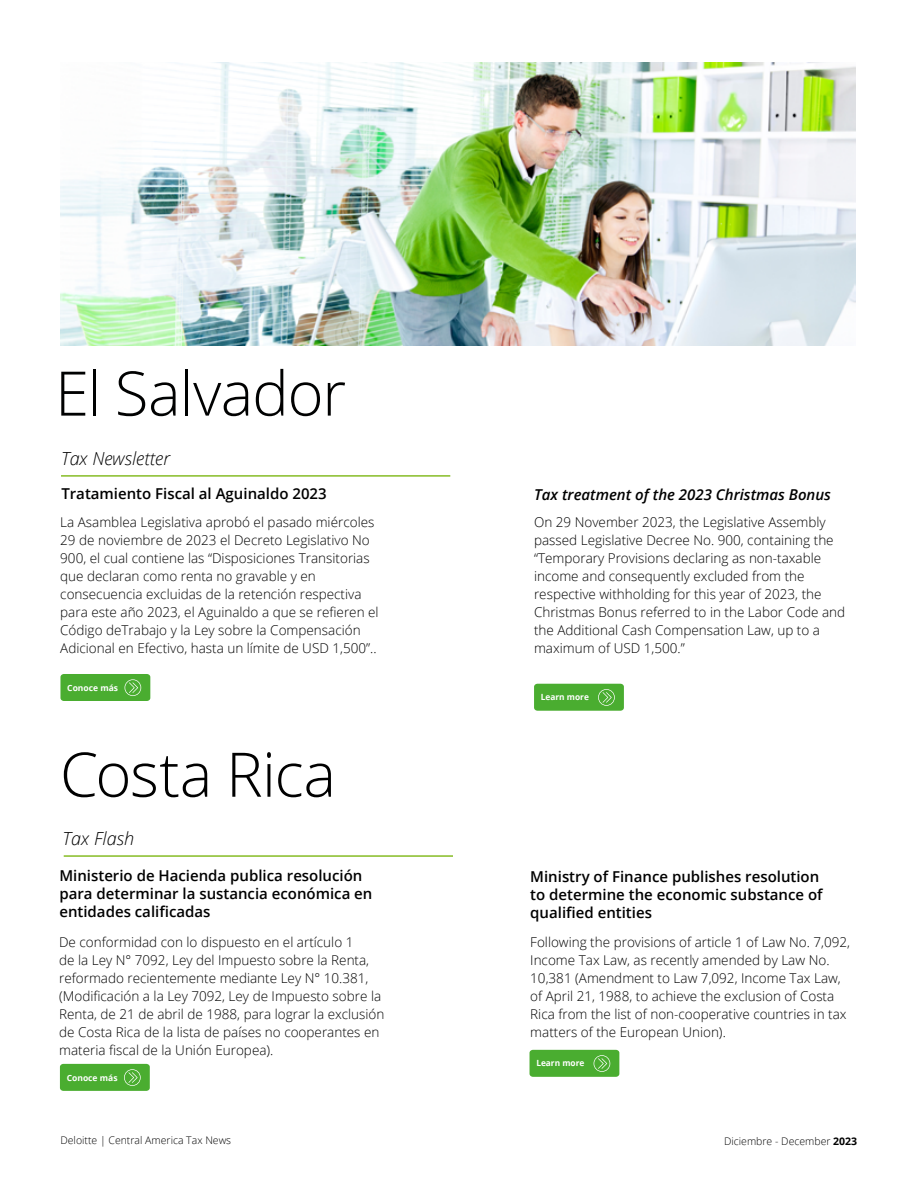
<style>
.page{position:relative;width:918px;height:1188px;background:#fff}
.page>*{position:absolute;margin:0;border:0;box-sizing:border-box;transform-origin:0 0}
.t1{font:300 61.5px "Open Sans";letter-spacing:-.02em;color:#000101}
.t2{font:300 61.5px "Open Sans";letter-spacing:-.01em;color:#000}
.t3{font:italic 300 18px "Open Sans";color:#000101}
.t4{font:italic 300 18px "Open Sans";color:#000}
.t5{font:600 15px/18px "Open Sans";color:#000}
.t6{font:italic 600 15px "Open Sans";color:#000101}
.t7{font:600 15px "Open Sans";color:#000101}
.t8{font:300 13.5px/18px "Open Sans";color:#000101}
.t9{font:300 13.5px/18px "Open Sans";color:#000}
.t10{font:300 10.5px "Open Sans";color:#000101}
.t11{font:700 8.55px "Open Sans";color:#fff}
.s1{font-weight:700}
</style>
<div class="page">
<img style="left:60px;top:63px;width:795px;height:283px">
<div style="left:60px;top:674px;width:90px;height:27px;background:#4aad30;border-radius:3px"></div>
<svg style="left:125px;top:679px;width:16px;height:17px"></svg>
<hr style="left:61px;top:475px;width:389px;height:2px;background:#86bc25">
<div style="left:534px;top:684px;width:90px;height:27px;background:#4aad30;border-radius:3px"></div>
<svg style="left:598px;top:689px;width:17px;height:17px"></svg>
<hr style="left:64px;top:855px;width:389px;height:2px;background:#86bc25">
<div style="left:530px;top:1050px;width:89px;height:27px;background:#4aad30;border-radius:3px"></div>
<svg style="left:594px;top:1055px;width:16px;height:17px"></svg>
<div style="left:60px;top:1064px;width:90px;height:27px;background:#4aad30;border-radius:3px"></div>
<svg style="left:124px;top:1069px;width:17px;height:17px"></svg>
<h1 class="t1" style="left:55px;top:351px;width:293px">El Salvador</h1>
<h2 class="t3" style="left:61px;top:446px;width:111px">Tax Newsletter</h2>
<p class="t7" style="left:61px;top:483px;width:267px">Tratamiento Fiscal al Aguinaldo 2023</p>
<p class="t6" style="left:534px;top:484px;width:298px">Tax treatment of the 2023 Christmas Bonus</p>
<p class="t8" style="left:60px;top:512px;width:320px">La Asamblea Legislativa aprobó el pasado miércoles 29 de noviembre de 2023 el Decreto Legislativo No 900, el cual contiene las “Disposiciones Transitorias que declaran como renta no gravable y en consecuencia excluidas de la retención respectiva para este año 2023, el Aguinaldo a que se refieren el Código deTrabajo y la Ley sobre la Compensación Adicional en Efectivo, hasta un límite de USD 1,500”..</p>
<p class="t8" style="left:534px;top:512px;width:313px">On 29 November 2023, the Legislative Assembly passed Legislative Decree No. 900, containing the “Temporary Provisions declaring as non-taxable income and consequently excluded from the respective withholding for this year of 2023, the Christmas Bonus referred to in the Labor Code and the Additional Cash Compensation Law, up to a maximum of USD 1,500.”</p>
<p class="t11" style="left:541px;top:691px;width:50px">Learn more</p>
<p class="t11" style="left:67px;top:682px;width:52px">Conoce más</p>
<h1 class="t2" style="left:60px;top:732px;width:278px">Costa Rica</h1>
<h2 class="t4" style="left:63px;top:826px;width:73px">Tax Flash</h2>
<p class="t5" style="left:59px;top:866px;width:315px">Ministerio de Hacienda publica resolución para determinar la sustancia económica en entidades calificadas</p>
<p class="t9" style="left:59px;top:933px;width:327px">De conformidad con lo dispuesto en el artículo 1<br>de la Ley N° 7092, Ley del Impuesto sobre la Renta, reformado recientemente mediante Ley N° 10.381, (Modificación a la Ley 7092, Ley de Impuesto sobre la Renta, de 21 de abril de 1988, para lograr la exclusión de Costa Rica de la lista de países no cooperantes en materia fiscal de la Unión Europea).</p>
<p class="t9" style="left:530px;top:933px;width:321px">Following the provisions of article 1 of Law No. 7,092, Income Tax Law, as recently amended by Law No.<br>10,381 (Amendment to Law 7,092, Income Tax Law, of April 21, 1988, to achieve the exclusion of Costa Rica from the list of non-cooperative countries in tax matters of the European Union).</p>
<p class="t11" style="left:536px;top:1057px;width:50px">Learn more</p>
<p class="t11" style="left:67px;top:1071px;width:52px">Conoce más</p>
<p class="t5" style="left:530px;top:868px;width:294px">Ministry of Finance publishes resolution to determine the economic substance of qualified entities</p>
<p class="t10" style="left:60px;top:1133px;width:172px">Deloitte | Central America Tax News</p>
<p class="t10" style="left:724px;top:1134px;width:135px">Diciembre - December <span class="s1">2023</span></p>
</div>
